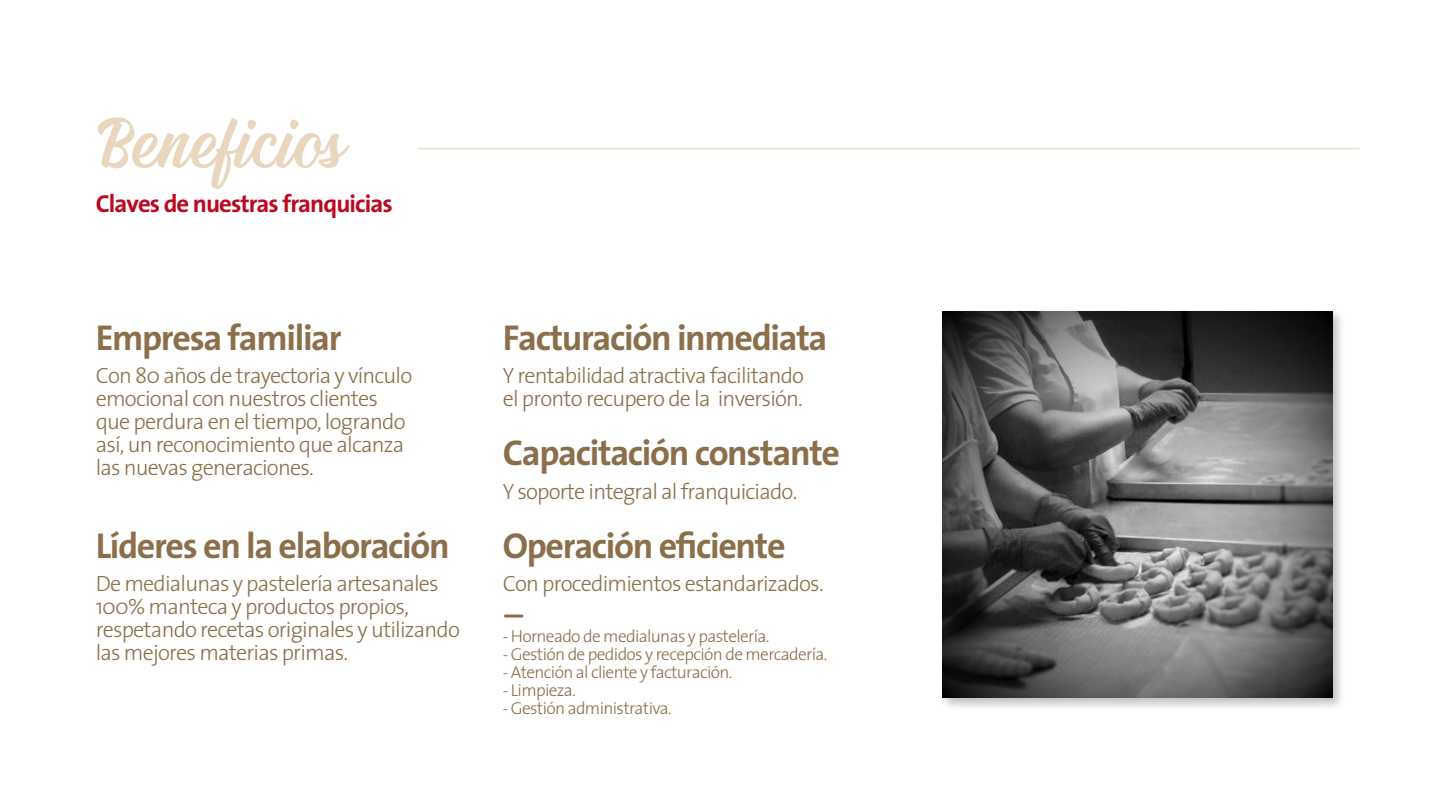
<style>
.page{position:relative;width:1440px;height:810px;background:#fff}
.page>*{position:absolute;margin:0;border:0;box-sizing:border-box;transform-origin:0 0}
.t1{font:89.7px "Michland";color:#e8d6bf}
.t2{font:700 36.15px "The Sans";letter-spacing:-.035em;color:#8b6f4b}
.t3{font:700 24.75px "The Sans";letter-spacing:-.035em;color:#bd0820}
.t4{font:300 22.12px/23px "The Sans";letter-spacing:-.035em;color:#8b6f4b}
.t5{font:300 17.33px "The Sans";letter-spacing:-.035em;color:#8b6f4b}
</style>
<div class="page">
<hr style="left:418px;top:148px;width:941px;height:1px;background:#ecddc8">
<img style="left:944px;top:311px;width:397px;height:396px">
<img style="left:942px;top:311px;width:390px;height:387px">
<hr style="left:505px;top:615px;width:17px;height:3px;background:#8b6f4b">
<h1 class="t1" style="left:98px;top:103px;width:250px">Beneficios</h1>
<p class="t3" style="left:96px;top:183px;width:299px">Claves de nuestras franquicias</p>
<h2 class="t2" style="left:96px;top:307px;width:248px">Empresa familiar</h2>
<p class="t4" style="left:96px;top:364px;width:318px">Con 80 años de trayectoria y vínculo emocional con nuestros clientes que perdura en el tiempo, logrando así, un reconocimiento que alcanza las nuevas generaciones.</p>
<h2 class="t2" style="left:96px;top:515px;width:356px">Líderes en la elaboración</h2>
<p class="t4" style="left:96px;top:571px;width:366px">De medialunas y pastelería artesanales 100% manteca y productos propios, respetando recetas originales y utilizando las mejores materias primas.</p>
<h2 class="t2" style="left:503px;top:307px;width:326px">Facturación inmediata</h2>
<p class="t4" style="left:503px;top:364px;width:303px">Y rentabilidad atractiva facilitando el pronto recupero de la inversión.</p>
<h2 class="t2" style="left:503px;top:423px;width:339px">Capacitación constante</h2>
<p class="t4" style="left:503px;top:479px;width:296px">Y soporte integral al franquiciado.</p>
<h2 class="t2" style="left:503px;top:515px;width:284px">Operación eficiente</h2>
<p class="t4" style="left:503px;top:571px;width:322px">Con procedimientos estandarizados.</p>
<p class="t5" style="left:503px;top:622px;width:268px">- Horneado de medialunas y pastelería.</p>
<p class="t5" style="left:503px;top:640px;width:326px">- Gestión de pedidos y recepción de mercadería.</p>
<p class="t5" style="left:503px;top:658px;width:231px">- Atención al cliente y facturación.</p>
<p class="t5" style="left:503px;top:676px;width:75px">- Limpieza.</p>
<p class="t5" style="left:503px;top:694px;width:171px">- Gestión administrativa.</p>
</div>
